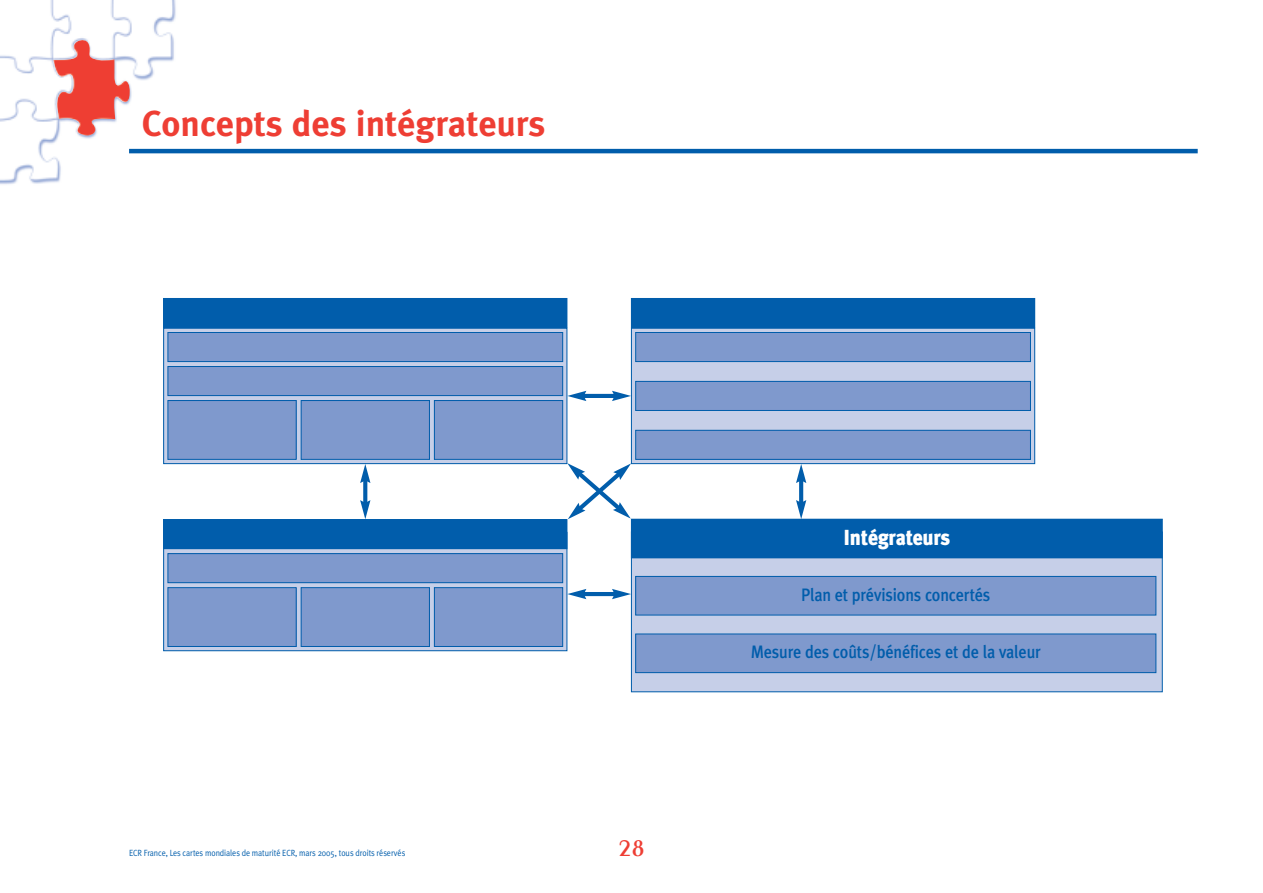
<style>
.page{position:relative;width:1263px;height:893px;background:#fff}
.page>*{position:absolute;margin:0;border:0;box-sizing:border-box;transform-origin:0 0}
.t1{font:700 36px "Meta Plus";color:#ee3e34}
.t2{font:600 24px "Peignot";color:#ee3e34}
.t3{font:900 21.75px "Meta Plus";letter-spacing:-.01em;color:#fff;scale:.9 1}
.t4{font:500 18px "Meta Plus";letter-spacing:-.01em;color:#015dab;scale:.9 1}
.t5{font:9px "Meta Plus Normal";letter-spacing:-.005em;color:#015dab;scale:.9 1}
</style>
<div class="page">
<img style="left:0;top:0;width:225px;height:185px">
<img style="left:53px;top:40px;width:77px;height:96px">
<hr style="left:129px;top:149px;width:1069px;height:4px;background:#015dab">
<div style="left:164px;top:328px;width:403px;height:136px;background:linear-gradient(to right,#c0cbe6,#c0cce6)"></div>
<div style="left:163px;top:328px;width:404px;height:136px;border:1px solid #015dab"></div>
<div style="left:164px;top:298px;width:403px;height:30px;background:#015dab"></div>
<div style="left:168px;top:332px;width:395px;height:30px;background:#7f99cd"></div>
<div style="left:168px;top:332px;width:395px;height:30px;border:1px solid #015dab"></div>
<div style="left:168px;top:366px;width:395px;height:30px;background:#7f99cd"></div>
<div style="left:168px;top:366px;width:395px;height:30px;border:1px solid #015dab"></div>
<div style="left:168px;top:400px;width:128px;height:59px;background:#7f99cd"></div>
<div style="left:168px;top:400px;width:129px;height:60px;border:1px solid #015dab"></div>
<div style="left:301px;top:400px;width:128px;height:59px;background:#7f99cd"></div>
<div style="left:301px;top:400px;width:129px;height:60px;border:1px solid #015dab"></div>
<div style="left:434px;top:400px;width:129px;height:59px;background:#7f99cd"></div>
<div style="left:434px;top:400px;width:129px;height:60px;border:1px solid #015dab"></div>
<div style="left:631px;top:328px;width:404px;height:136px;background:#c6cfe8"></div>
<div style="left:631px;top:328px;width:404px;height:136px;border:1px solid #015dab"></div>
<div style="left:631px;top:298px;width:404px;height:30px;background:#015dab"></div>
<div style="left:636px;top:332px;width:394px;height:30px;background:#7f99cd"></div>
<div style="left:635px;top:332px;width:396px;height:30px;border:1px solid #015dab"></div>
<div style="left:636px;top:381px;width:394px;height:29px;background:#7f99cd"></div>
<div style="left:635px;top:381px;width:396px;height:30px;border:1px solid #015dab"></div>
<div style="left:636px;top:430px;width:394px;height:29px;background:#7f99cd"></div>
<div style="left:635px;top:430px;width:396px;height:30px;border:1px solid #015dab"></div>
<div style="left:164px;top:532px;width:403px;height:119px;background:linear-gradient(to right,#c5cfe8,#c6cfe8)"></div>
<div style="left:163px;top:532px;width:404px;height:119px;border:1px solid #015dab"></div>
<div style="left:164px;top:520px;width:403px;height:29px;background:#015dab"></div>
<div style="left:163px;top:519px;width:404px;height:30px;border:1px solid #015dab"></div>
<div style="left:168px;top:554px;width:395px;height:29px;background:#7f99cd"></div>
<div style="left:168px;top:553px;width:395px;height:30px;border:1px solid #015dab"></div>
<div style="left:168px;top:588px;width:128px;height:58px;background:#7f99cd"></div>
<div style="left:168px;top:587px;width:129px;height:60px;border:1px solid #015dab"></div>
<div style="left:301px;top:588px;width:128px;height:58px;background:#7f99cd"></div>
<div style="left:301px;top:587px;width:129px;height:60px;border:1px solid #015dab"></div>
<div style="left:434px;top:588px;width:129px;height:58px;background:#7f99cd"></div>
<div style="left:434px;top:587px;width:129px;height:60px;border:1px solid #015dab"></div>
<hr style="left:583px;top:394px;width:33px;height:4px;background:#015dab">
<svg style="left:567px;top:391px;width:19px;height:10px"></svg>
<svg style="left:612px;top:391px;width:19px;height:10px"></svg>
<hr style="left:583px;top:592px;width:33px;height:4px;background:#015dab">
<svg style="left:567px;top:589px;width:19px;height:10px"></svg>
<svg style="left:612px;top:589px;width:19px;height:10px"></svg>
<svg style="left:363px;top:483px;width:4px;height:17px"></svg>
<svg style="left:360px;top:500px;width:10px;height:19px"></svg>
<svg style="left:360px;top:464px;width:10px;height:19px"></svg>
<svg style="left:799px;top:483px;width:4px;height:17px"></svg>
<svg style="left:796px;top:500px;width:10px;height:19px"></svg>
<svg style="left:796px;top:464px;width:10px;height:19px"></svg>
<svg style="left:567px;top:463px;width:64px;height:56px"></svg>
<div style="left:631px;top:532px;width:531px;height:160px;background:#c6cfe8"></div>
<div style="left:631px;top:519px;width:531px;height:39px;background:#015dab"></div>
<div style="left:636px;top:576px;width:520px;height:39px;background:#7f99cd"></div>
<div style="left:635px;top:576px;width:521px;height:39px;border:1px solid #015dab"></div>
<div style="left:636px;top:634px;width:520px;height:39px;background:#7f99cd"></div>
<div style="left:635px;top:634px;width:521px;height:39px;border:1px solid #015dab"></div>
<h1 class="t1" style="left:142px;top:103px;width:405px">Concepts des intégrateurs</h1>
<p class="t5" style="left:129px;top:847px;width:308px">ECR France, Les cartes mondiales de maturité ECR, mars 2005, tous droits réservés</p>
<h2 class="t2" style="left:618px;top:839px;width:28px">28</h2>
<h3 class="t3" style="left:843px;top:524px;width:120px">Intégrateurs</h3>
<h3 class="t4" style="left:801px;top:584px;width:212px">Plan et prévisions concertés</h3>
<h3 class="t4" style="left:751px;top:642px;width:324px">Mesure des coûts/bénéfices et de la valeur</h3>
</div>
